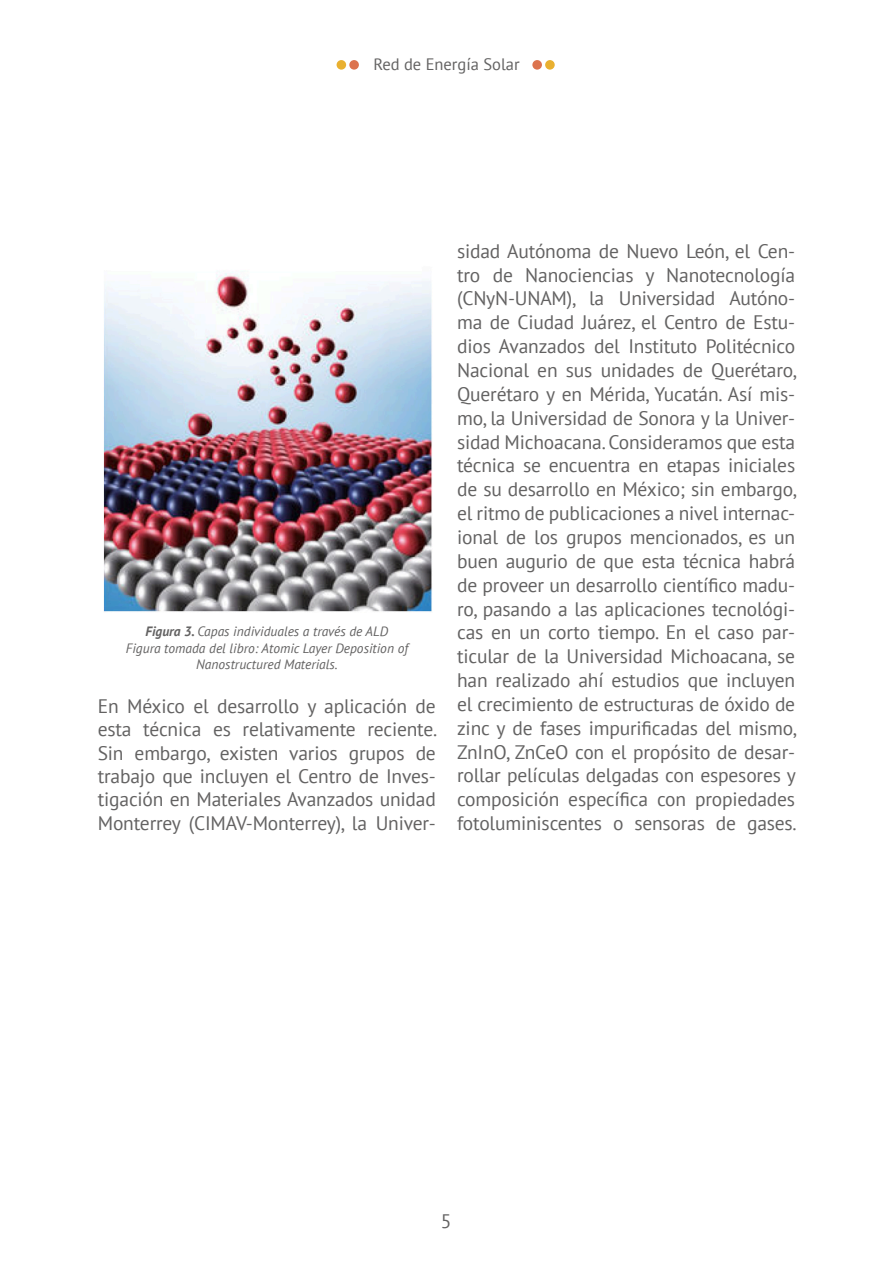
<style>
.page{position:relative;width:893px;height:1263px;background:#fff}
.page>*{position:absolute;margin:0;border:0;box-sizing:border-box;transform-origin:0 0}
.t1{font:19.5px/23.9px "PT Sans";letter-spacing:-.01em;color:#636262;text-align:justify}
.t2{font:16.5px "PT Sans";color:#636262}
.t3{font:italic 13.5px "PT Sans";color:#636262}
.s1{font-weight:700}
</style>
<div class="page">
<div style="left:337px;top:60px;width:9px;height:10px;background:#e9b030;border-radius:50%"></div>
<div style="left:545px;top:60px;width:10px;height:10px;background:#e9b030;border-radius:50%"></div>
<div style="left:349px;top:60px;width:10px;height:10px;background:#dc734e;border-radius:50%"></div>
<div style="left:532px;top:60px;width:10px;height:10px;background:#dc734e;border-radius:50%"></div>
<img style="left:103px;top:272px;width:329px;height:340px">
<p class="t2" style="left:373px;top:54px;width:148px">Red de Energía Solar</p>
<p class="t3" style="left:145px;top:623px;width:244px"><span class="s1">Figura 3.</span> Capas individuales a través de ALD</p>
<p class="t3" style="left:126px;top:639px;width:284px">Figura tomada del libro: Atomic Layer Deposition of</p>
<p class="t3" style="left:196px;top:655px;width:143px">Nanostructured Materials.</p>
<p class="t1" style="left:98px;top:694px;width:341px;line-height:23.4px">En México el desarrollo y aplicación de esta técnica es relativamente reciente.<br>Sin embargo, existen varios grupos de trabajo que incluyen el Centro de Inves&shy;tigación en Materiales Avanzados unidad Monterrey (CIMAV-Monterrey), la Univer-</p>
<p class="t1" style="left:457px;top:238px;width:341px">sidad Autónoma de Nuevo León, el Cen&shy;tro de Nanociencias y Nanotecnología (CNyN-UNAM), la Universidad Autóno&shy;ma de Ciudad Juárez, el Centro de Estu&shy;dios Avanzados del Instituto Politécnico Nacional en sus unidades de Querétaro, Querétaro y en Mérida, Yucatán. Así mis&shy;mo, la Universidad de Sonora y la Univer&shy;sidad Michoacana. Consideramos que esta técnica se encuentra en etapas iniciales de su desarrollo en México; sin embargo, el ritmo de publicaciones a nivel internac&shy;ional de los grupos mencionados, es un buen augurio de que esta técnica habrá de proveer un desarrollo científico madu&shy;ro, pasando a las aplicaciones tecnológi&shy;cas en un corto tiempo. En el caso par&shy;ticular de la Universidad Michoacana, se han realizado ahí estudios que incluyen el crecimiento de estructuras de óxido de zinc y de fases impurificadas del mismo, ZnInO, ZnCeO con el propósito de desar&shy;rollar películas delgadas con espesores y composición específica con propiedades fotoluminiscentes o sensoras de gases.</p>
<p class="t1" style="left:441px;top:1208px;width:12px">5</p>
</div>
